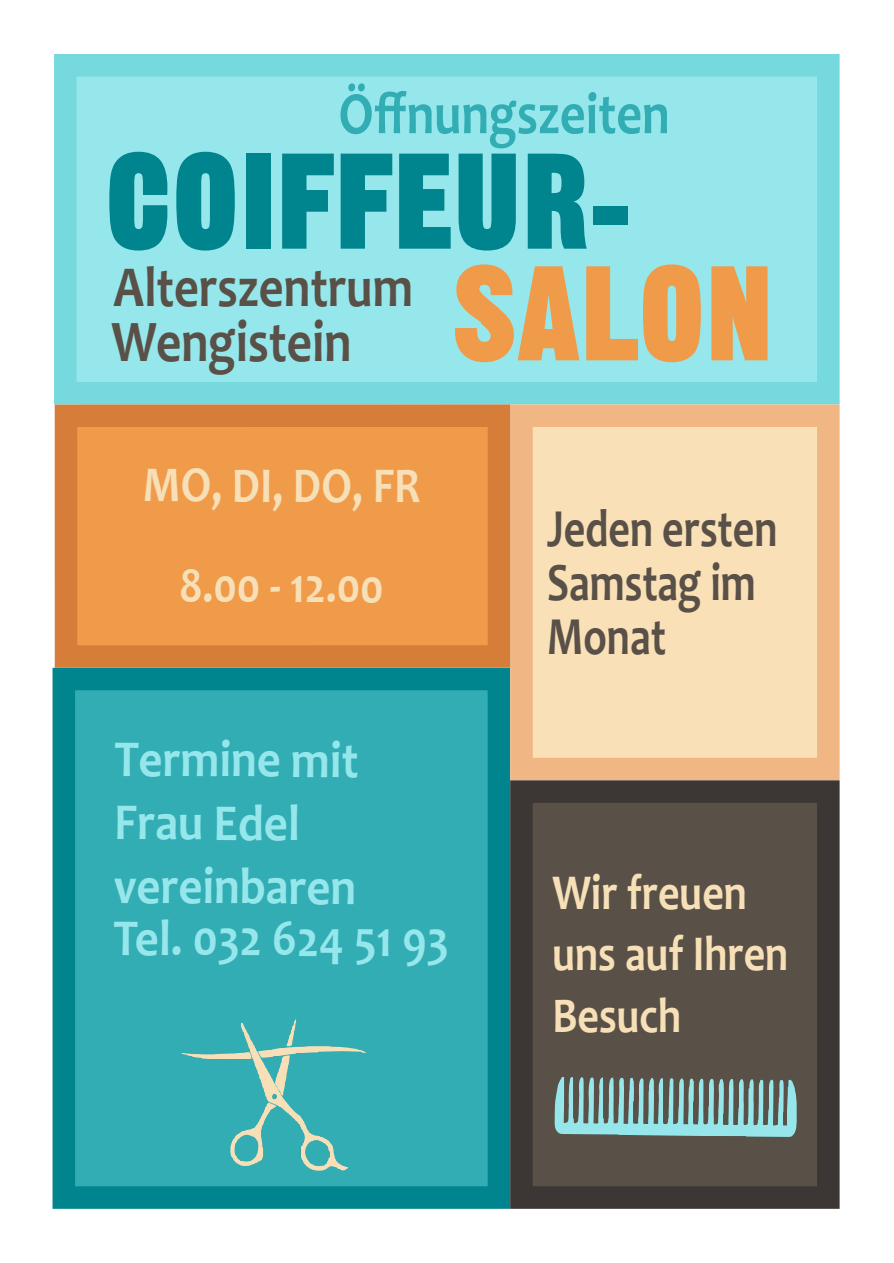
<style>
.page{position:relative;width:894px;height:1263px;background:#fff}
.page>*{position:absolute;margin:0;border:0;box-sizing:border-box;transform-origin:0 0}
.t1{font:700 60.15px "Candara";color:#32adb4;scale:.83 1}
.t2{font:700 59.1px "Candara";color:#595047;scale:.83 1}
.t3{font:700 58.05px "Candara";color:#595047;scale:.83 1}
.t4{font:700 53.85px/53.8px "Candara";color:#595047;scale:.78 1}
.t5{font:700 51.9px/63.4px "Candara";letter-spacing:-.005em;color:#96e7eb;scale:.9 1}
.t6{font:700 50.25px/61.5px "Candara";color:#f7e0b7;scale:.83 1}
.t7{font:700 50.25px/100.6px "Candara";color:#f7e0b7;text-align:center;scale:.87 1}
</style>
<div class="page">
<div style="left:54px;top:54px;width:785px;height:350px;background:#96e7eb;border:22px solid #76d9de"></div>
<div style="left:52px;top:668px;width:458px;height:541px;background:#32adb4;border:22px solid #00848d"></div>
<div style="left:510px;top:404px;width:329px;height:376px;background:#f9e0b7;border:22px solid #f0b684"></div>
<div style="left:55px;top:404px;width:455px;height:264px;background:#f09b4a;border:22px solid #d67d39"></div>
<svg style="left:109px;top:152px;width:58px;height:99px"></svg>
<svg style="left:176px;top:152px;width:59px;height:99px"></svg>
<div style="left:246px;top:154px;width:24px;height:95px;background:#00848d"></div>
<svg style="left:282px;top:154px;width:52px;height:95px"></svg>
<svg style="left:340px;top:154px;width:52px;height:95px"></svg>
<svg style="left:399px;top:154px;width:51px;height:95px"></svg>
<svg style="left:458px;top:154px;width:57px;height:97px"></svg>
<svg style="left:527px;top:154px;width:59px;height:95px;background:#1a959d"></svg>
<div style="left:593px;top:206px;width:34px;height:18px;background:#00848d"></div>
<svg style="left:455px;top:264px;width:124px;height:98px"></svg>
<svg style="left:586px;top:264px;width:114px;height:98px"></svg>
<svg style="left:711px;top:266px;width:56px;height:94px;background:#e6a25a"></svg>
<div style="left:510px;top:780px;width:329px;height:429px;background:#595047;border:22px solid #3c3734"></div>
<img style="left:561px;top:1077px;width:235px;height:60px">
<img style="left:240px;top:1022px;width:109px;height:149px">
<p class="t1" style="left:338px;top:90px;width:400px">Öffnungszeiten</p>
<p class="t3" style="left:113px;top:264px;width:362px">Alterszentrum</p>
<p class="t2" style="left:111px;top:318px;width:291px">Wengistein</p>
<p class="t7" style="left:143px;top:440px;width:320px">MO, DI, DO, FR<br>8.00 - 12.00</p>
<p class="t5" style="left:114px;top:733px;width:273px">Termine mit<br>Frau Edel vereinbaren</p>
<p class="t5" style="left:113px;top:912px;width:374px">Tel. 032 624 51 93</p>
<p class="t4" style="left:547px;top:507px;width:297px">Jeden ersten<br>Samstag im<br>Monat</p>
<p class="t6" style="left:552px;top:867px;width:286px">Wir freuen uns auf Ihren<br>Besuch</p>
</div>
